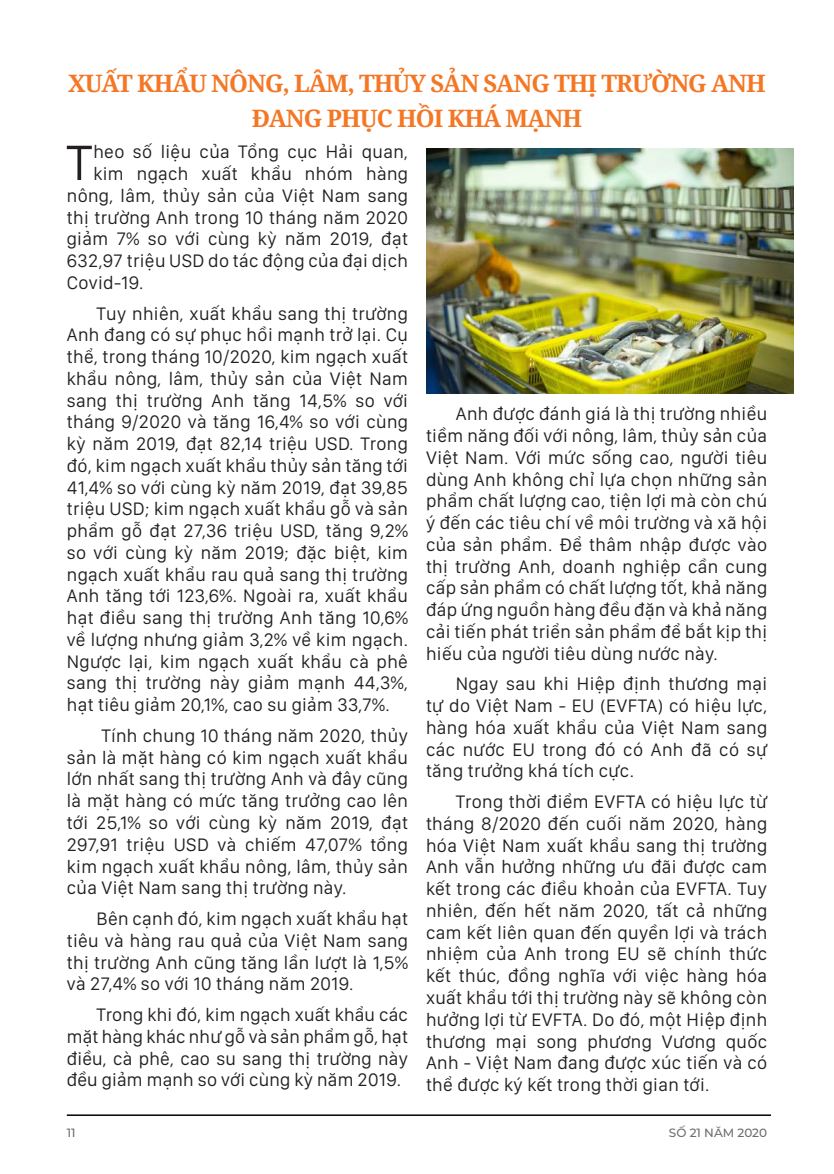
<style>
.page{position:relative;width:834px;height:1174px;background:#fff}
.page>*{position:absolute;margin:0;border:0;box-sizing:border-box;transform-origin:0 0}
.t1{font:51.45px "San Francisco Display";color:#231f20}
.t2{font:700 24px/34.5px "Noto Serif";letter-spacing:-.04em;color:#f47725;text-align:center}
.t3{font:18.75px/21.8px "San Francisco Display";letter-spacing:.02em;color:#231f20;text-align:justify}
.t4{font:500 12px "Montserrat";color:#6c6d70}
</style>
<div class="page">
<hr style="left:67px;top:1114px;width:703px;height:2px;background:#000">
<img style="left:426px;top:149px;width:367px;height:245px">
<p class="t2" style="left:68px;top:66px;width:699px">XUẤT KHẨU NÔNG, LÂM, THỦY SẢN SANG THỊ TRƯỜNG ANH<br>ĐANG PHỤC HỒI KHÁ MẠNH</p>
<h1 class="t1" style="left:66px;top:130px;width:28px">T</h1>
<p class="t3" style="left:93px;top:140px;width:316px">heo số liệu của Tổng cục Hải quan,</p>
<p class="t3" style="left:93px;top:162px;width:316px">kim ngạch xuất khẩu nhóm hàng</p>
<p class="t3" style="left:67px;top:184px;width:342px">nông, lâm, thủy sản của Việt Nam sang</p>
<p class="t3" style="left:67px;top:206px;width:342px">thị trường Anh trong 10 tháng năm 2020</p>
<p class="t3" style="left:67px;top:227px;width:342px">giảm 7% so với cùng kỳ năm 2019, đạt</p>
<p class="t3" style="left:67px;top:249px;width:342px">632,97 triệu USD do tác động của đại dịch</p>
<p class="t3" style="left:67px;top:271px;width:78px">Covid-19.</p>
<p class="t3" style="left:67px;top:302px;width:343px;text-indent:30px">Tuy nhiên, xuất khẩu sang thị trường Anh đang có sự phục hồi mạnh trở lại. Cụ thể, trong tháng 10/2020, kim ngạch xuất khẩu nông, lâm, thủy sản của Việt Nam sang thị trường Anh tăng 14,5% so với tháng 9/2020 và tăng 16,4% so với cùng kỳ năm 2019, đạt 82,14 triệu USD. Trong đó, kim ngạch xuất khẩu thủy sản tăng tới 41,4% so với cùng kỳ năm 2019, đạt 39,85 triệu USD; kim ngạch xuất khẩu gỗ và sản phẩm gỗ đạt 27,36 triệu USD, tăng 9,2% so với cùng kỳ năm 2019; đặc biệt, kim ngạch xuất khẩu rau quả sang thị trường Anh tăng tới 123,6%. Ngoài ra, xuất khẩu hạt điều sang thị trường Anh tăng 10,6% về lượng nhưng giảm 3,2% về kim ngạch.<br>Ngược lại, kim ngạch xuất khẩu cà phê sang thị trường này giảm mạnh 44,3%, hạt tiêu giảm 20,1%, cao su giảm 33,7%.</p>
<p class="t3" style="left:67px;top:724px;width:342px;text-indent:35px">Tính chung 10 tháng năm 2020, thủy sản là mặt hàng có kim ngạch xuất khẩu lớn nhất sang thị trường Anh và đây cũng là mặt hàng có mức tăng trưởng cao lên tới 25,1% so với cùng kỳ năm 2019, đạt 297,91 triệu USD và chiếm 47,07% tổng kim ngạch xuất khẩu nông, lâm, thủy sản của Việt Nam sang thị trường này.</p>
<p class="t3" style="left:67px;top:907px;width:342px;text-indent:30px">Bên cạnh đó, kim ngạch xuất khẩu hạt tiêu và hàng rau quả của Việt Nam sang thị trường Anh cũng tăng lần lượt là 1,5% và 27,4% so với 10 tháng năm 2019.</p>
<p class="t3" style="left:67px;top:1003px;width:342px;text-indent:30px">Trong khi đó, kim ngạch xuất khẩu các mặt hàng khác như gỗ và sản phẩm gỗ, hạt điều, cà phê, cao su sang thị trường này đều giảm mạnh so với cùng kỳ năm 2019.</p>
<p class="t3" style="left:426px;top:402px;width:342px;text-indent:30px">Anh được đánh giá là thị trường nhiều tiềm năng đối với nông, lâm, thủy sản của Việt Nam. Với mức sống cao, người tiêu dùng Anh không chỉ lựa chọn những sản phẩm chất lượng cao, tiện lợi mà còn chú ý đến các tiêu chí về môi trường và xã hội của sản phẩm. Để thâm nhập được vào thị trường Anh, doanh nghiệp cần cung cấp sản phẩm có chất lượng tốt, khả năng đáp ứng nguồn hàng đều đặn và khả năng cải tiến phát triển sản phẩm để bắt kịp thị hiếu của người tiêu dùng nước này.</p>
<p class="t3" style="left:426px;top:672px;width:342px;text-indent:30px">Ngay sau khi Hiệp định thương mại tự do Việt Nam - EU (EVFTA) có hiệu lực, hàng hóa xuất khẩu của Việt Nam sang các nước EU trong đó có Anh đã có sự tăng trưởng khá tích cực.</p>
<p class="t3" style="left:426px;top:790px;width:343px;text-indent:30px">Trong thời điểm EVFTA có hiệu lực từ tháng 8/2020 đến cuối năm 2020, hàng hóa Việt Nam xuất khẩu sang thị trường Anh vẫn hưởng những ưu đãi được cam kết trong các điều khoản của EVFTA. Tuy nhiên, đến hết năm 2020, tất cả những cam kết liên quan đến quyền lợi và trách nhiệm của Anh trong EU sẽ chính thức kết thúc, đồng nghĩa với việc hàng hóa xuất khẩu tới thị trường này sẽ không còn hưởng lợi từ EVFTA. Do đó, một Hiệp định thương mại song phương Vương quốc Anh - Việt Nam đang được xúc tiến và có thể được ký kết trong thời gian tới.</p>
<p class="t4" style="left:67px;top:1124px;width:10px">11</p>
<p class="t4" style="left:668px;top:1124px;width:100px">SỐ 21 NĂM 2020</p>
</div>
